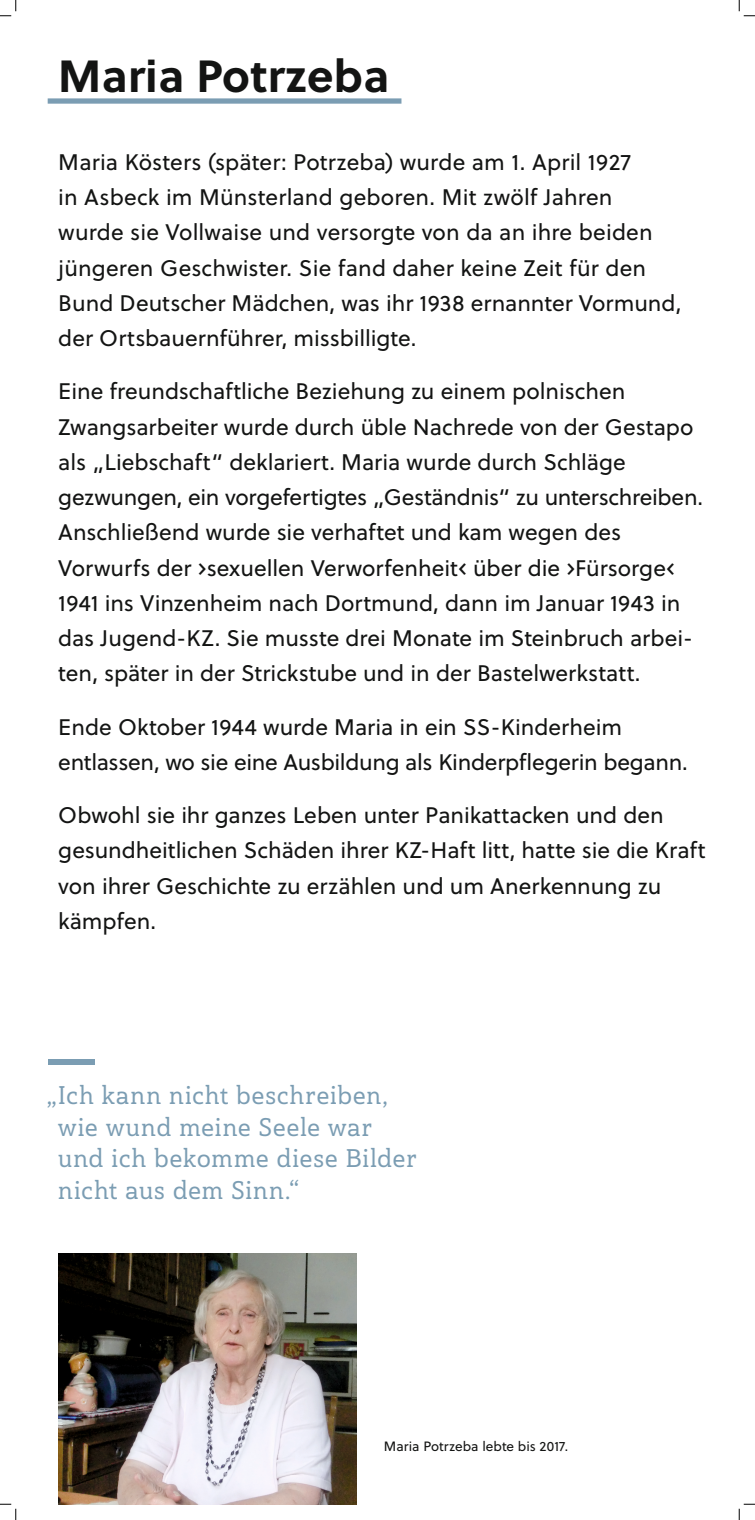
<style>
.page{position:relative;width:755px;height:1520px;background:#fff}
.page>*{position:absolute;margin:0;border:0;box-sizing:border-box;transform-origin:0 0}
.t1{font:65.25px "Haboro Slab Nor Bol";color:#7b9db3;scale:2.2 1}
.t2{font:700 45px "Soleil";letter-spacing:.01em;color:#131413}
.t3{font:25.5px/31.5px "Haboro Slab Nor Med";letter-spacing:.015em;color:#7b9db3}
.t4{font:22.5px/35.2px "Soleil";color:#131413}
.t5{font:13.5px "Soleil";letter-spacing:.005em;color:#131413}
.s1{font-family:"Cera PRO";font-size:29.25px}
</style>
<div class="page">
<div style="left:48px;top:98px;width:353px;height:6px;background:#7b9db3"></div>
<img style="left:58px;top:1253px;width:298px;height:251px">
<svg style="left:0;top:0;width:17px;height:17px"></svg>
<svg style="left:0;top:1503px;width:17px;height:17px"></svg>
<svg style="left:738px;top:0;width:16px;height:17px"></svg>
<svg style="left:738px;top:1503px;width:16px;height:17px"></svg>
<h2 class="t2" style="left:58px;top:41px;width:332px">Maria Potrzeba</h2>
<p class="t4" style="left:58px;top:144px;width:624px">Maria Kösters (später: Potrzeba) wurde am 1. April 1927<br>in Asbeck im Münsterland geboren. Mit zwölf Jahren wurde sie Vollwaise und versorgte von da an ihre beiden jüngeren Geschwister. Sie fand daher keine Zeit für den Bund Deutscher Mädchen, was ihr 1938 ernannter Vormund, der Ortsbauernführer, missbilligte.</p>
<p class="t4" style="left:58px;top:373px;width:646px">Eine freundschaftliche Beziehung zu einem polnischen Zwangsarbeiter wurde durch üble Nachrede von der Gestapo als „Liebschaft“ deklariert. Maria wurde durch Schläge gezwungen, ein vorgefertigtes „Geständnis“ zu unterschreiben.<br>Anschließend wurde sie verhaftet und kam wegen des Vorwurfs der <span class="s1">›</span>sexuellen Verworfenheit<span class="s1">‹</span> über die <span class="s1">›</span>Fürsorge<span class="s1">‹ </span>1941 ins Vinzenheim nach Dortmund, dann im Januar 1943 in das Jugend-KZ. Sie musste drei Monate im Steinbruch arbei&shy;ten, später in der Strickstube und in der Bastelwerkstatt.</p>
<p class="t4" style="left:58px;top:708px;width:631px">Ende Oktober 1944 wurde Maria in ein SS-Kinderheim entlassen, wo sie eine Ausbildung als Kinderpflegerin begann.</p>
<p class="t4" style="left:58px;top:797px;width:648px">Obwohl sie ihr ganzes Leben unter Panikattacken und den gesundheitlichen Schäden ihrer KZ-Haft litt, hatte sie die Kraft von ihrer Geschichte zu erzählen und um Anerkennung zu kämpfen.</p>
<h1 class="t1" style="left:39px;top:1017px;width:31px">–</h1>
<p class="t3" style="left:58px;top:1079px;width:360px;text-indent:-11px">„Ich kann nicht beschreiben, wie wund meine Seele war und ich bekomme diese Bilder nicht aus dem Sinn.“</p>
<p class="t5" style="left:384px;top:1436px;width:186px">Maria Potrzeba lebte bis 2017.</p>
</div>
